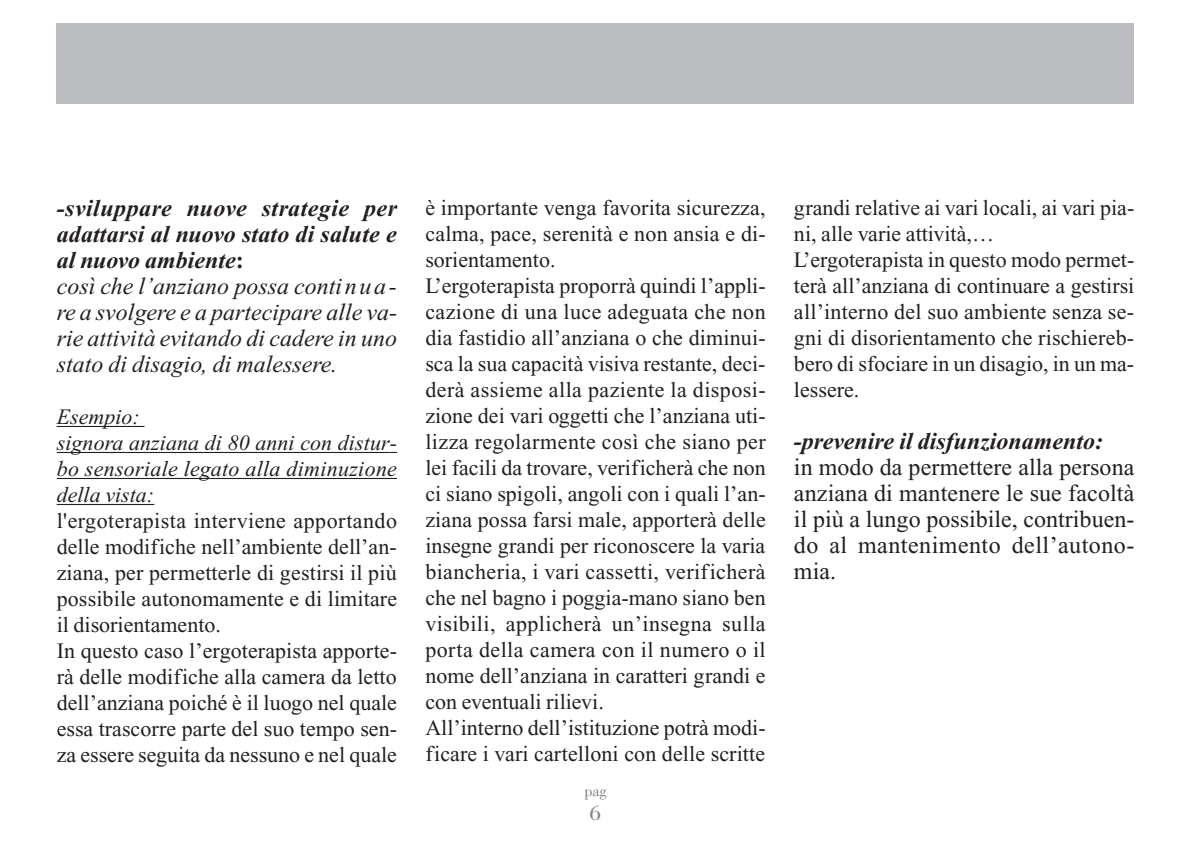
<style>
.page{position:relative;width:1191px;height:842px;background:#fff}
.page>*{position:absolute;margin:0;border:0;box-sizing:border-box;transform-origin:0 0}
.t1{font:italic 24px/26px "Times New Roman";color:#231f20}
.t2{font:24px/26px "Times New Roman";letter-spacing:.02em;color:#231f20;text-align:justify}
.t3{font:italic 700 24px "Times New Roman";color:#231f20}
.t4{font:22px/26px "Times New Roman";color:#231f20}
.t5{font:italic 22px/26px "Times New Roman";letter-spacing:.005em;color:#231f20}
.t6{font:22px "Bodoni";color:#808285}
.t7{font:16px "Bodoni";color:#808285}
.s1{font-weight:700}
.s2{font-weight:700;font-style:normal}
</style>
<div class="page">
<div style="left:57px;top:24px;width:1077px;height:80px;background:#bcbdc0"></div>
<hr style="left:57px;top:426px;width:87px;height:1px;background:#231f20">
<hr style="left:57px;top:452px;width:56px;height:1px;background:#231f20">
<hr style="left:112px;top:452px;width:277px;height:1px;background:#231f20">
<hr style="left:57px;top:478px;width:143px;height:1px;background:#231f20">
<hr style="left:211px;top:478px;width:186px;height:1px;background:#231f20">
<hr style="left:57px;top:504px;width:97px;height:1px;background:#231f20">
<p class="t1" style="left:57px;top:197px;width:342px"><span class="s1">-sviluppare nuove strategie per adattarsi al nuovo stato di salute e al nuovo ambiente</span><span class="s2">:<br></span>così che l’anziano possa continua&shy;re a svolgere e a partecipare alle va&shy;rie attività evitando di cadere in uno stato di disagio, di malessere.</p>
<p class="t5" style="left:57px;top:406px;width:342px">Esempio:<br>signora anziana di 80 anni con distur&shy;bo sensoriale legato alla diminuzione della vista:</p>
<p class="t4" style="left:57px;top:510px;width:342px">l'ergoterapista interviene apportando delle modifiche nell’ambiente dell’an&shy;ziana, per permetterle di gestirsi il più possibile autonomamente e di limitare il disorientamento.<br>In questo caso l’ergoterapista apporte&shy;rà delle modifiche alla camera da letto dell’anziana poiché è il luogo nel quale essa trascorre parte del suo tempo sen&shy;za essere seguita da nessuno e nel quale</p>
<p class="t4" style="left:425px;top:197px;width:342px">è importante venga favorita sicurezza, calma, pace, serenità e non ansia e di&shy;sorientamento.<br>L’ergoterapista proporrà quindi l’appli&shy;cazione di una luce adeguata che non dia fastidio all’anziana o che diminui&shy;sca la sua capacità visiva restante, deci&shy;derà assieme alla paziente la disposi&shy;zione dei vari oggetti che l’anziana uti&shy;lizza regolarmente così che siano per lei facili da trovare, verificherà che non ci siano spigoli, angoli con i quali l’an&shy;ziana possa farsi male, apporterà delle insegne grandi per riconoscere la varia biancheria, i vari cassetti, verificherà che nel bagno i poggia-mano siano ben visibili, applicherà un’insegna sulla porta della camera con il numero o il nome dell’anziana in caratteri grandi e con eventuali rilievi.<br>All’interno dell’istituzione potrà modi&shy;ficare i vari cartelloni con delle scritte</p>
<p class="t4" style="left:794px;top:197px;width:342px">grandi relative ai vari locali, ai vari pia&shy;ni, alle varie attività,…<br>L’ergoterapista in questo modo permet&shy;terà all’anziana di continuare a gestirsi all’interno del suo ambiente senza se&shy;gni di disorientamento che rischiereb&shy;bero di sfociare in un disagio, in un ma&shy;lessere.</p>
<p class="t3" style="left:794px;top:433px;width:311px">-prevenire il disfunzionamento:</p>
<p class="t2" style="left:794px;top:456px;width:342px">in modo da permettere alla persona anziana di mantenere le sue facoltà il più a lungo possibile, contribuen&shy;do al mantenimento dell’autono&shy;mia.</p>
<p class="t7" style="left:584px;top:785px;width:24px">pag</p>
<p class="t6" style="left:590px;top:805px;width:12px">6</p>
</div>
